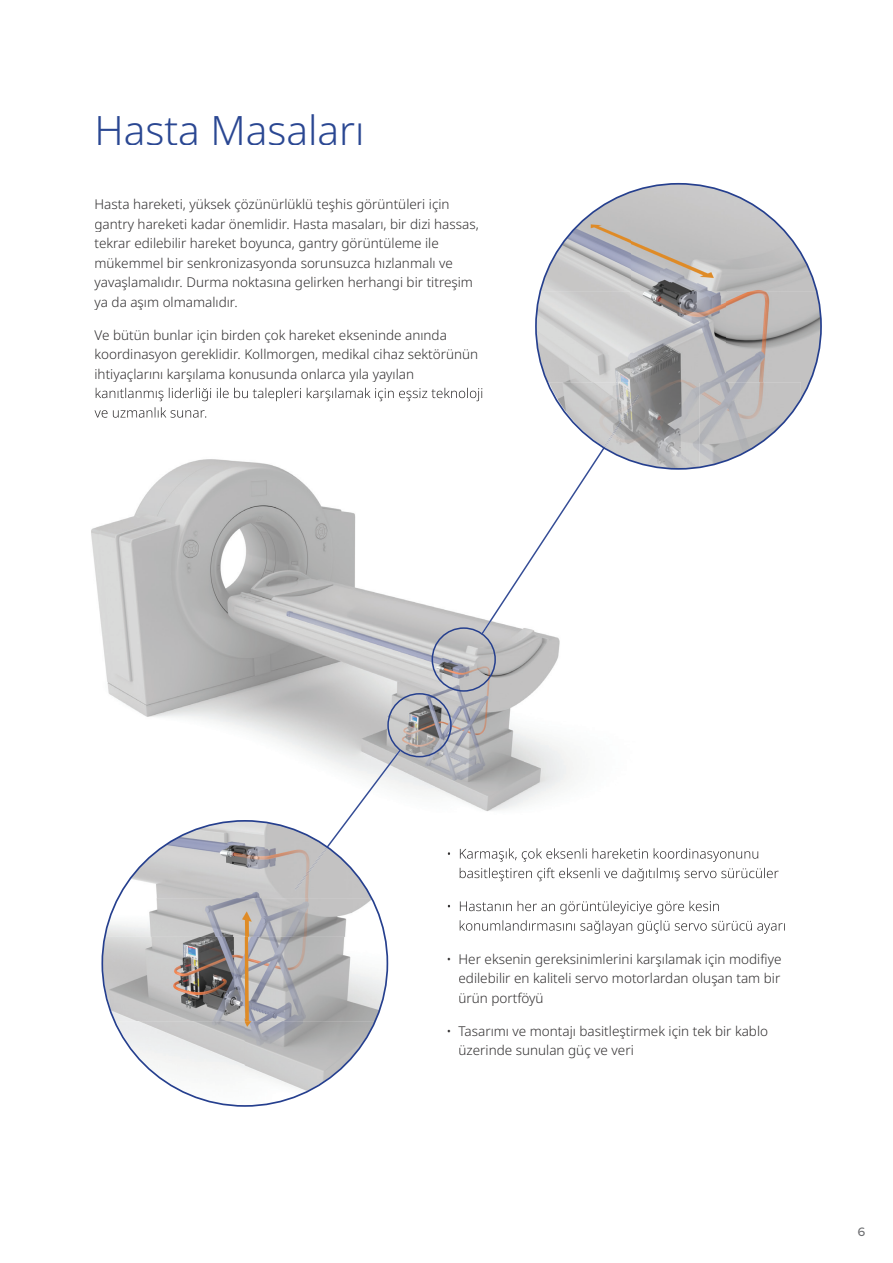
<style>
.page{position:relative;width:893px;height:1263px;background:#fff}
.page>*{position:absolute;margin:0;border:0;box-sizing:border-box;transform-origin:0 0}
.t1{font:300 40.5px "Noto Sans";color:#2a4792}
.t2{font:300 13.5px/19.5px "Noto Sans";color:#312f30}
.t3{font:500 12px "Red Hat Display";color:#6c6d70}
</style>
<div class="page">
<img style="left:91px;top:382px;width:674px;height:555px">
<div style="left:387px;top:693px;width:65px;height:64px;border:2px solid #253f8e;border-radius:50%"></div>
<div style="left:432px;top:627px;width:64px;height:65px;border:2px solid #253f8e;border-radius:50%"></div>
<svg style="left:294px;top:749px;width:107px;height:141px"></svg>
<img style="left:104px;top:937px;width:283px;height:84px">
<img style="left:115px;top:1021px;width:260px;height:85px">
<img style="left:245px;top:821px;width:127px;height:77px">
<img style="left:105px;top:898px;width:280px;height:39px">
<img style="left:294px;top:847px;width:34px;height:43px">
<svg style="left:481px;top:395px;width:158px;height:240px"></svg>
<img style="left:540px;top:192px;width:91px;height:100px">
<img style="left:631px;top:184px;width:95px;height:108px">
<img style="left:726px;top:192px;width:91px;height:100px">
<img style="left:536px;top:292px;width:190px;height:90px">
<img style="left:726px;top:292px;width:95px;height:107px">
<img style="left:547px;top:382px;width:136px;height:87px">
<img style="left:699px;top:382px;width:102px;height:85px">
<img style="left:603px;top:395px;width:36px;height:53px">
<img style="left:96px;top:388px;width:387px;height:13px">
<img style="left:94px;top:407px;width:112px;height:11px">
<img style="left:448px;top:848px;width:311px;height:14px">
<img style="left:460px;top:868px;width:319px;height:13px">
<img style="left:448px;top:901px;width:272px;height:13px">
<img style="left:460px;top:920px;width:325px;height:14px">
<h1 class="t1" style="left:94px;top:101px;width:272px">Hasta Masaları</h1>
<p class="t2" style="left:94px;top:195px;width:386px">Hasta hareketi, yüksek çözünürlüklü teşhis görüntüleri için gantry hareketi kadar önemlidir. Hasta masaları, bir dizi hassas, tekrar edilebilir hareket boyunca, gantry görüntüleme ile mükemmel bir senkronizasyonda sorunsuzca hızlanmalı ve yavaşlamalıdır. Durma noktasına gelirken herhangi bir titreşim ya da aşım olmamalıdır.</p>
<p class="t2" style="left:94px;top:325px;width:385px">Ve bütün bunlar için birden çok hareket ekseninde anında koordinasyon gereklidir. Kollmorgen, medikal cihaz sektörünün ihtiyaçlarını karşılama konusunda onlarca yıla yayılan</p>
<p class="t2" style="left:458px;top:949px;width:324px;text-align:justify;text-indent:-12px">• Her eksenin gereksinimlerini karşılamak için modifiye edilebilir en kaliteli servo motorlardan oluşan tam bir ürün portföyü</p>
<p class="t2" style="left:458px;top:1021px;width:311px;text-indent:-12px">• Tasarımı ve montajı basitleştirmek için tek bir kablo üzerinde sunulan güç ve veri</p>
<p class="t3" style="left:858px;top:1224px;width:9px">6</p>
</div>
